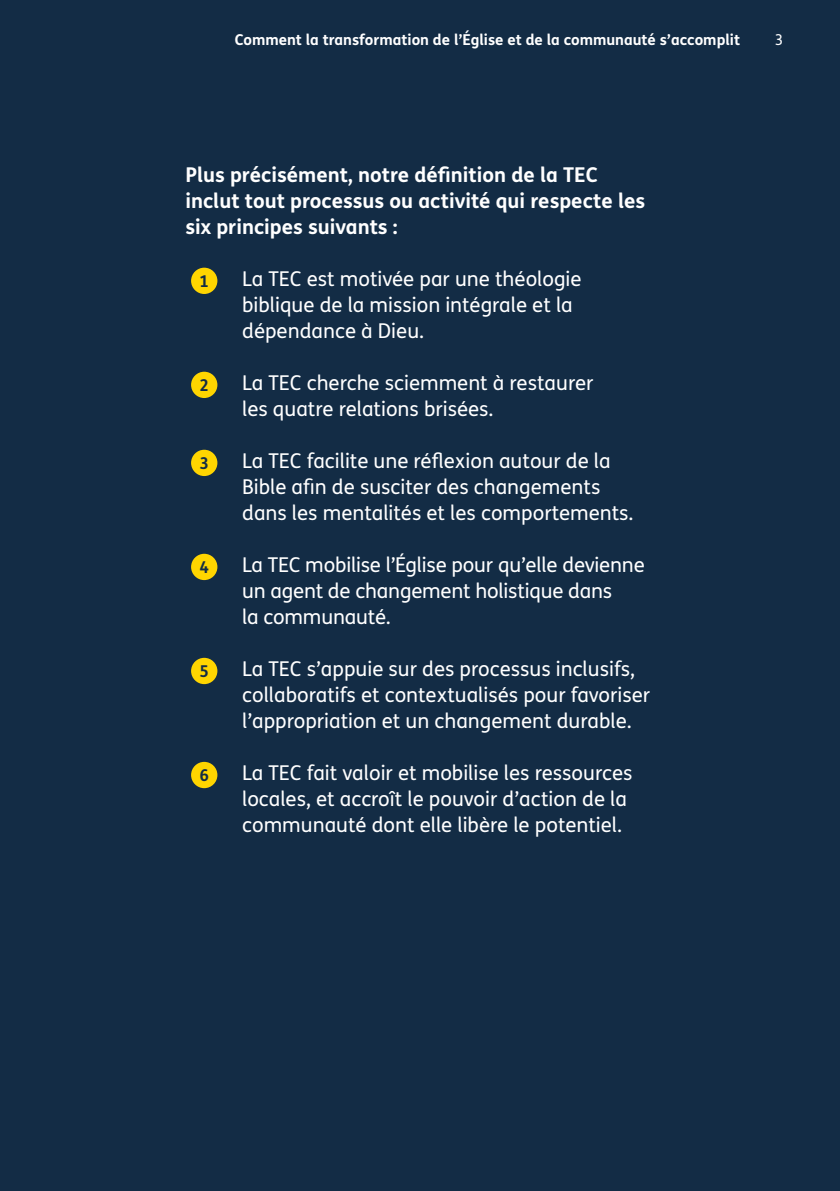
<style>
.page{position:relative;width:840px;height:1191px;background:#fff}
.page>*{position:absolute;margin:0;border:0;box-sizing:border-box;transform-origin:0 0}
.t1{font:20.4px/26px "FS Me";color:#fff}
.t2{font:700 20.4px/26px "FS Me";color:#fff}
.t3{font:700 16.4px "FS Me";color:#132c45}
.t4{font:700 15px "FS Me";color:#fff}
.t5{font:15px "FS Me";color:#fff}
</style>
<div class="page">
<div style="left:0;top:0;width:839px;height:1191px;background:#132c45"></div>
<div style="left:191px;top:268px;width:26px;height:26px;background:#ffd500;border-radius:50%"></div>
<div style="left:191px;top:372px;width:26px;height:26px;background:#ffd500;border-radius:50%"></div>
<div style="left:191px;top:450px;width:26px;height:26px;background:#ffd500;border-radius:50%"></div>
<div style="left:191px;top:554px;width:26px;height:26px;background:#ffd500;border-radius:50%"></div>
<div style="left:191px;top:658px;width:26px;height:26px;background:#ffd500;border-radius:50%"></div>
<div style="left:191px;top:762px;width:26px;height:26px;background:#ffd500;border-radius:50%"></div>
<p class="t4" style="left:235px;top:28px;width:506px">Comment la transformation de l’Église et de la communauté s’accomplit</p>
<p class="t5" style="left:774px;top:30px;width:10px">3</p>
<p class="t2" style="left:185px;top:161px;width:461px">Plus précisément, notre définition de la TEC inclut tout processus ou activité qui respecte les six principes suivants :</p>
<p class="t1" style="left:242px;top:265px;width:341px">La TEC est motivée par une théologie biblique de la mission intégrale et la dépendance à Dieu.</p>
<p class="t1" style="left:242px;top:369px;width:352px">La TEC cherche sciemment à restaurer les quatre relations brisées.</p>
<p class="t1" style="left:242px;top:448px;width:392px">La TEC facilite une réflexion autour de la<br>Bible afin de susciter des changements dans les mentalités et les comportements.</p>
<p class="t1" style="left:242px;top:552px;width:404px">La TEC mobilise l’Église pour qu’elle devienne un agent de changement holistique dans<br>la communauté.</p>
<p class="t1" style="left:242px;top:656px;width:409px">La TEC s’appuie sur des processus inclusifs, collaboratifs et contextualisés pour favoriser l’appropriation et un changement durable.</p>
<p class="t1" style="left:242px;top:760px;width:391px">La TEC fait valoir et mobilise les ressources locales, et accroît le pouvoir d’action de la communauté dont elle libère le potentiel.</p>
<p class="t3" style="left:199px;top:268px;width:11px">1</p>
<p class="t3" style="left:199px;top:372px;width:11px">2</p>
<p class="t3" style="left:199px;top:450px;width:11px">3</p>
<p class="t3" style="left:199px;top:554px;width:11px">4</p>
<p class="t3" style="left:199px;top:658px;width:11px">5</p>
<p class="t3" style="left:199px;top:762px;width:11px">6</p>
</div>
